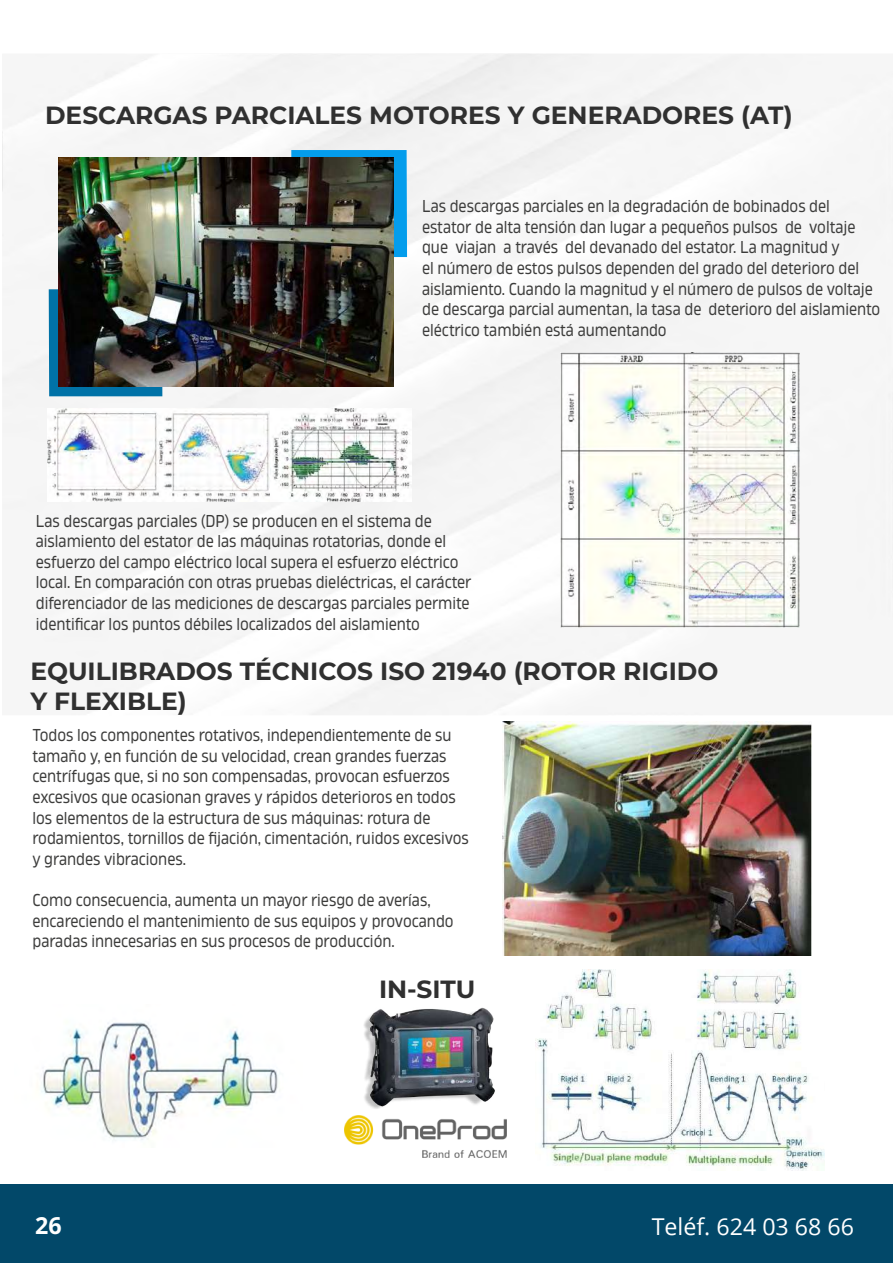
<style>
.page{position:relative;width:893px;height:1263px;background:#fff}
.page>*{position:absolute;margin:0;border:0;box-sizing:border-box;transform-origin:0 0}
.t1{font:700 24.9px/29.8px "Montserrat";color:#303030}
.t2{font:23.25px "Open Sans";color:#fff}
.t3{font:700 23.25px "Open Sans";color:#fff}
.t4{font:17.25px/20.5px "Amfibia";color:#3c3c3b;scale:.91 1}
</style>
<div class="page">
<div style="left:2px;top:54px;width:891px;height:661px;background:#f6f6f6"></div>
<div style="left:0;top:1184px;width:893px;height:79px;background:#024869"></div>
<img style="left:47px;top:408px;width:364px;height:94px">
<img style="left:560px;top:353px;width:239px;height:275px">
<div style="left:291px;top:150px;width:116px;height:107px;background:#049dec"></div>
<div style="left:49px;top:289px;width:113px;height:107px;background:#0072a7"></div>
<img style="left:503px;top:721px;width:309px;height:235px">
<img style="left:41px;top:1022px;width:237px;height:118px">
<img style="left:535px;top:969px;width:289px;height:201px">
<img style="left:58px;top:158px;width:335px;height:229px">
<img style="left:344px;top:1115px;width:163px;height:43px">
<img style="left:364px;top:1007px;width:131px;height:102px">
<h1 class="t1" style="left:45px;top:99px;width:749px">DESCARGAS PARCIALES MOTORES Y GENERADORES (AT)</h1>
<p class="t4" style="left:422px;top:196px;width:505px">Las descargas parciales en la degradación de bobinados del estator de alta tensión dan lugar a pequeños pulsos de voltaje que viajan a través del devanado del estator. La magnitud y<br>el número de estos pulsos dependen del grado del deterioro del aislamiento. Cuando la magnitud y el número de pulsos de voltaje de descarga parcial aumentan, la tasa de deterioro del aislamiento eléctrico también está aumentando</p>
<p class="t4" style="left:36px;top:510px;width:480px">Las descargas parciales (DP) se producen en el sistema de aislamiento del estator de las máquinas rotatorias, donde el esfuerzo del campo eléctrico local supera el esfuerzo eléctrico local. En comparación con otras pruebas dieléctricas, el carácter diferenciador de las mediciones de descargas parciales permite identificar los puntos débiles localizados del aislamiento</p>
<h1 class="t1" style="left:30px;top:655px;width:690px">EQUILIBRADOS TÉCNICOS ISO 21940 (ROTOR RIGIDO<br>Y FLEXIBLE)</h1>
<p class="t4" style="left:32px;top:725px;width:481px">Todos los componentes rotativos, independientemente de su tamaño y, en función de su velocidad, crean grandes fuerzas centrífugas que, si no son compensadas, provocan esfuerzos excesivos que ocasionan graves y rápidos deterioros en todos los elementos de la estructura de sus máquinas: rotura de rodamientos, tornillos de fijación, cimentación, ruidos excesivos y grandes vibraciones.</p>
<p class="t4" style="left:32px;top:890px;width:464px">Como consecuencia, aumenta un mayor riesgo de averías, encareciendo el mantenimiento de sus equipos y provocando paradas innecesarias en sus procesos de producción.</p>
<h1 class="t1" style="left:379px;top:973px;width:98px">IN-SITU</h1>
<h2 class="t3" style="left:35px;top:1210px;width:28px">26</h2>
<h2 class="t2" style="left:652px;top:1211px;width:204px">Teléf. 624 03 68 66</h2>
</div>
